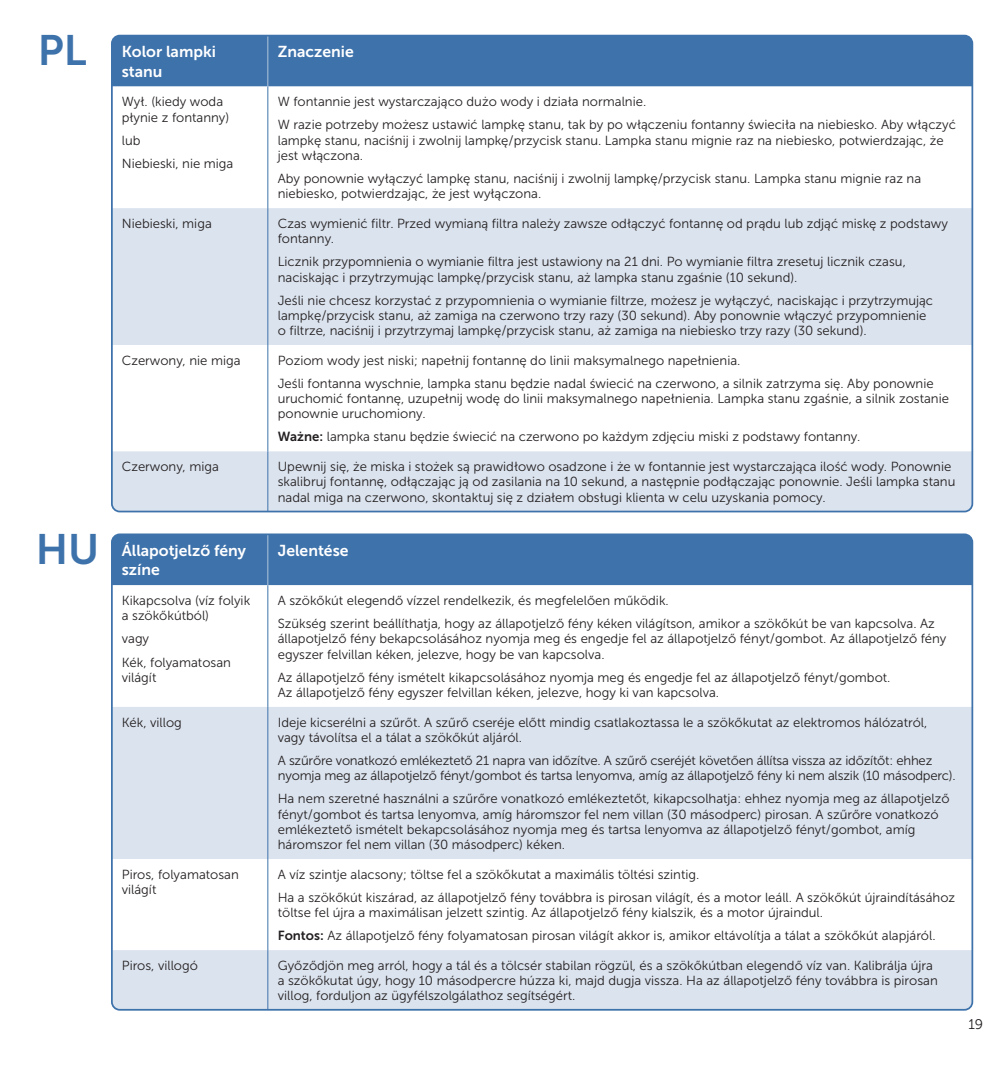
<style>
.page{position:relative;width:1008px;height:1067px;background:#fff}
.page>*{position:absolute;margin:0;border:0;box-sizing:border-box;transform-origin:0 0}
.t1{font:42.35px "Museo Sans 700";color:#3e72ab}
.t2{font:15.75px/19.2px "Museo Sans 700";color:#fff}
.t3{font:14px "Museo Sans 300";color:#231f20}
.t4{font:13.12px/15.2px "Museo Sans 300";color:#231f20}
.s1{font-family:"Museo Sans 700"}
</style>
<div class="page">
<div style="left:114px;top:36px;width:857px;height:51px;background:#3e72ab"></div>
<svg style="left:114px;top:208px;width:857px;height:303px;fill:#dbe3ee"></svg>
<hr style="left:267px;top:36px;width:1px;height:51px;background:#b4c6dd">
<hr style="left:267px;top:87px;width:1px;height:121px;background:#3e72ab">
<hr style="left:267px;top:208px;width:1px;height:137px;background:#3e72ab">
<hr style="left:267px;top:345px;width:1px;height:106px;background:#3e72ab">
<hr style="left:267px;top:451px;width:1px;height:60px;background:#3e72ab">
<div style="left:114px;top:534px;width:857px;height:51px;background:#3e72ab"></div>
<svg style="left:112px;top:707px;width:859px;height:302px;fill:#dbe3ee"></svg>
<hr style="left:267px;top:534px;width:1px;height:51px;background:#b4c6dd">
<hr style="left:267px;top:585px;width:1px;height:122px;background:#3e72ab">
<hr style="left:267px;top:707px;width:1px;height:152px;background:#3e72ab">
<hr style="left:267px;top:859px;width:1px;height:91px;background:#3e72ab">
<hr style="left:267px;top:950px;width:1px;height:59px;background:#3e72ab">
<h1 class="t1" style="left:38px;top:27px;width:50px">PL</h1>
<h1 class="t1" style="left:36px;top:526px;width:65px">HU</h1>
<p class="t2" style="left:122px;top:42px;width:96px">Kolor lampki stanu</p>
<p class="t2" style="left:278px;top:42px;width:77px">Znaczenie</p>
<p class="t4" style="left:122px;top:94px;width:109px">Wył. (kiedy woda płynie z fontanny)</p>
<p class="t4" style="left:122px;top:129px;width:113px;line-height:23.1px">lub<br>Niebieski, nie miga</p>
<p class="t4" style="left:278px;top:90px;width:679px;line-height:23.1px">W fontannie jest wystarczająco dużo wody i działa normalnie.<br>W razie potrzeby możesz ustawić lampkę stanu, tak by po włączeniu fontanny świeciła na niebiesko. Aby włączyć</p>
<p class="t4" style="left:278px;top:133px;width:667px">lampkę stanu, naciśnij i zwolnij lampkę/przycisk stanu. Lampka stanu mignie raz na niebiesko, potwierdzając, że jest włączona.</p>
<p class="t4" style="left:278px;top:171px;width:644px">Aby ponownie wyłączyć lampkę stanu, naciśnij i zwolnij lampkę/przycisk stanu. Lampka stanu mignie raz na niebiesko, potwierdzając, że jest wyłączona.</p>
<p class="t4" style="left:122px;top:216px;width:91px">Niebieski, miga</p>
<p class="t4" style="left:278px;top:216px;width:671px">Czas wymienić filtr. Przed wymianą filtra należy zawsze odłączyć fontannę od prądu lub zdjąć miskę z podstawy fontanny.</p>
<p class="t4" style="left:278px;top:254px;width:629px">Licznik przypomnienia o wymianie filtra jest ustawiony na 21 dni. Po wymianie filtra zresetuj licznik czasu, naciskając i przytrzymując lampkę/przycisk stanu, aż lampka stanu zgaśnie (10 sekund).</p>
<p class="t4" style="left:278px;top:292px;width:656px">Jeśli nie chcesz korzystać z przypomnienia o wymianie filtrze, możesz je wyłączyć, naciskając i przytrzymując lampkę/przycisk stanu, aż zamiga na czerwono trzy razy (30 sekund). Aby ponownie włączyć przypomnienie o filtrze, naciśnij i przytrzymaj lampkę/przycisk stanu, aż zamiga na niebiesko trzy razy (30 sekund).</p>
<p class="t4" style="left:122px;top:353px;width:120px">Czerwony, nie miga</p>
<p class="t4" style="left:278px;top:349px;width:657px;line-height:23.1px">Poziom wody jest niski; napełnij fontannę do linii maksymalnego napełnienia.<br>Jeśli fontanna wyschnie, lampka stanu będzie nadal świecić na czerwono, a silnik zatrzyma się. Aby ponownie</p>
<p class="t4" style="left:278px;top:391px;width:672px">uruchomić fontannę, uzupełnij wodę do linii maksymalnego napełnienia. Lampka stanu zgaśnie, a silnik zostanie ponownie uruchomiony.</p>
<p class="t4" style="left:278px;top:429px;width:584px"><span class="s1">Ważne:</span> lampka stanu będzie świecić na czerwono po każdym zdjęciu miski z podstawy fontanny.</p>
<p class="t4" style="left:122px;top:459px;width:99px">Czerwony, miga</p>
<p class="t4" style="left:278px;top:459px;width:679px">Upewnij się, że miska i stożek są prawidłowo osadzone i że w fontannie jest wystarczająca ilość wody. Ponownie skalibruj fontannę, odłączając ją od zasilania na 10 sekund, a następnie podłączając ponownie. Jeśli lampka stanu nadal miga na czerwono, skontaktuj się z działem obsługi klienta w celu uzyskania pomocy.</p>
<p class="t2" style="left:122px;top:541px;width:126px">Állapotjelző fény színe</p>
<p class="t2" style="left:278px;top:541px;width:72px">Jelentése</p>
<p class="t4" style="left:122px;top:593px;width:130px">Kikapcsolva (víz folyik a szökőkútból)</p>
<p class="t4" style="left:122px;top:627px;width:111px;line-height:23.1px">vagy<br>Kék, folyamatosan</p>
<p class="t4" style="left:122px;top:669px;width:36px">világít</p>
<p class="t4" style="left:278px;top:589px;width:658px;line-height:23.1px">A szökőkút elegendő vízzel rendelkezik, és megfelelően működik.<br>Szükség szerint beállíthatja, hogy az állapotjelző fény kéken világítson, amikor a szökőkút be van kapcsolva. Az</p>
<p class="t4" style="left:278px;top:631px;width:670px">állapotjelző fény bekapcsolásához nyomja meg és engedje fel az állapotjelző fényt/gombot. Az állapotjelző fény egyszer felvillan kéken, jelezve, hogy be van kapcsolva.</p>
<p class="t4" style="left:278px;top:669px;width:614px">Az állapotjelző fény ismételt kikapcsolásához nyomja meg és engedje fel az állapotjelző fényt/gombot.<br>Az állapotjelző fény egyszer felvillan kéken, jelezve, hogy ki van kapcsolva.</p>
<p class="t4" style="left:122px;top:714px;width:62px">Kék, villog</p>
<p class="t4" style="left:278px;top:714px;width:650px">Ideje kicserélni a szűrőt. A szűrő cseréje előtt mindig csatlakoztassa le a szökőkutat az elektromos hálózatról, vagy távolítsa el a tálat a szökőkút aljáról.</p>
<p class="t4" style="left:278px;top:753px;width:679px">A szűrőre vonatkozó emlékeztető 21 napra van időzítve. A szűrő cseréjét követően állítsa vissza az időzítőt: ehhez nyomja meg az állapotjelző fényt/gombot és tartsa lenyomva, amíg az állapotjelző fény ki nem alszik (10 másodperc).</p>
<p class="t4" style="left:278px;top:791px;width:673px">Ha nem szeretné használni a szűrőre vonatkozó emlékeztetőt, kikapcsolhatja: ehhez nyomja meg az állapotjelző fényt/gombot és tartsa lenyomva, amíg háromszor fel nem villan (30 másodperc) pirosan. A szűrőre vonatkozó emlékeztető ismételt bekapcsolásához nyomja meg és tartsa lenyomva az állapotjelző fényt/gombot, amíg háromszor fel nem villan (30 másodperc) kéken.</p>
<p class="t4" style="left:122px;top:866px;width:118px">Piros, folyamatosan világít</p>
<p class="t4" style="left:278px;top:862px;width:678px;line-height:23.1px">A víz szintje alacsony; töltse fel a szökőkutat a maximális töltési szintig.<br>Ha a szökőkút kiszárad, az állapotjelző fény továbbra is pirosan világít, és a motor leáll. A szökőkút újraindításához</p>
<p class="t4" style="left:278px;top:901px;width:659px;line-height:23.1px">töltse fel újra a maximálisan jelzett szintig. Az állapotjelző fény kialszik, és a motor újraindul.<br><span class="s1">Fontos:</span> Az állapotjelző fény folyamatosan pirosan világít akkor is, amikor eltávolítja a tálat a szökőkút alapjáról.</p>
<p class="t4" style="left:122px;top:957px;width:78px">Piros, villogó</p>
<p class="t4" style="left:278px;top:957px;width:661px">Győződjön meg arról, hogy a tál és a tölcsér stabilan rögzül, és a szökőkútban elegendő víz van. Kalibrálja újra a szökőkutat úgy, hogy 10 másodpercre húzza ki, majd dugja vissza. Ha az állapotjelző fény továbbra is pirosan villog, forduljon az ügyfélszolgálathoz segítségért.</p>
<p class="t3" style="left:967px;top:1016px;width:16px">19</p>
</div>
